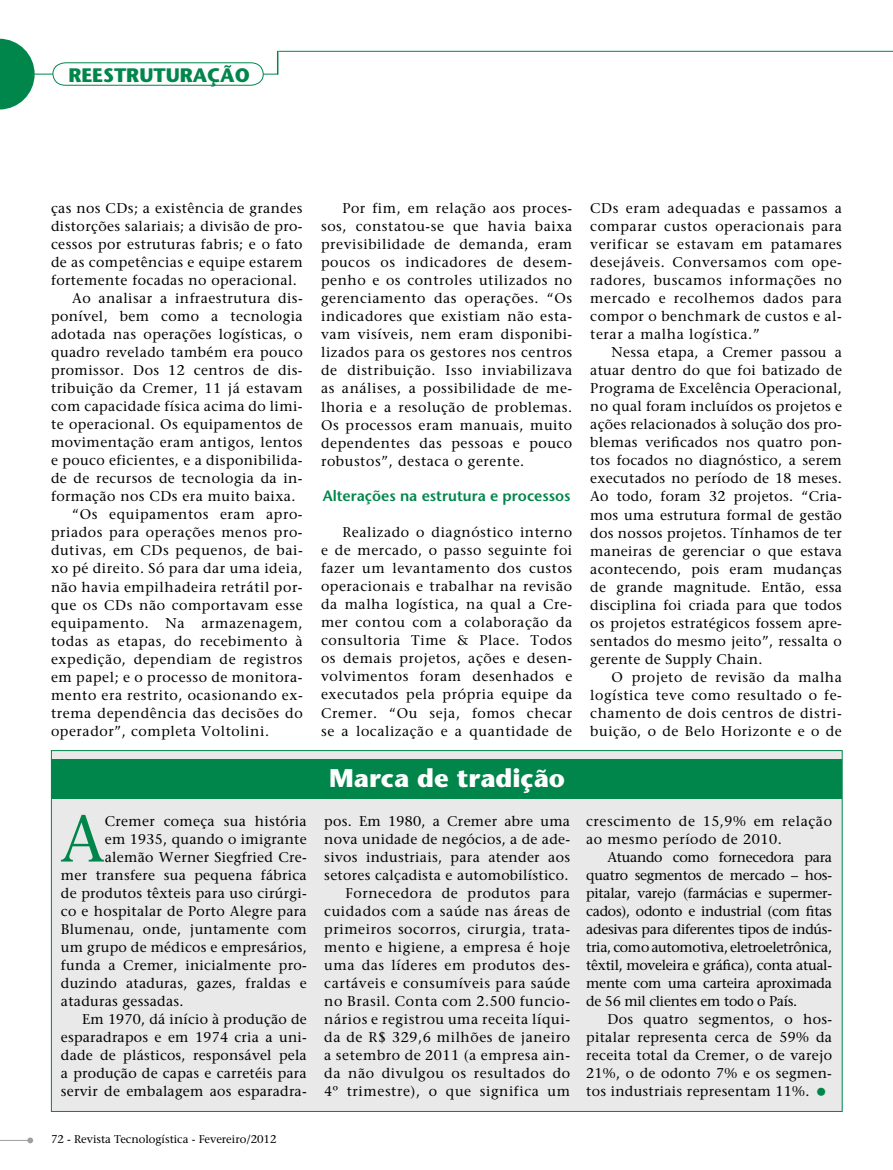
<style>
.page{position:relative;width:893px;height:1170px;background:#fff}
.page>*{position:absolute;margin:0;border:0;box-sizing:border-box;transform-origin:0 0}
.t1{font:65.55px "Stone Serif";color:#00864b}
.t2{font:700 25.5px "Stone Sans";color:#fff}
.t3{font:700 19.5px "Stone Sans";color:#00864b}
.t4{font:600 15px "Stone Sans";color:#00864b}
.t5{font:14.1px/18px "Stone Serif";letter-spacing:.03em;color:#000;text-align:justify}
.t6{font:11.25px "Stone Serif";color:#000}
</style>
<div class="page">
<hr style="left:0;top:1139px;width:30px;height:1px;background:#9d9fa2">
<svg style="left:27px;top:1137px;width:6px;height:6px"></svg>
<div style="left:51px;top:750px;width:792px;height:361px;background:#e9e9ea;border:1px solid #00864b"></div>
<div style="left:51px;top:759px;width:791px;height:39px;background:#00864b"></div>
<svg style="left:0;top:39px;width:35px;height:70px"></svg>
<hr style="left:278px;top:51px;width:615px;height:1px;background:#00864b">
<svg style="left:277px;top:51px;width:1px;height:23px"></svg>
<hr style="left:34px;top:74px;width:244px;height:1px;background:#00864b">
<svg style="left:52px;top:62px;width:212px;height:24px"></svg>
<h3 class="t3" style="left:68px;top:63px;width:183px">REESTRUTURAÇÃO</h3>
<p class="t5" style="left:51px;top:199px;width:253px">ças nos CDs; a existência de grandes</p>
<p class="t5" style="left:51px;top:217px;width:253px">distorções salariais; a divisão de pro-</p>
<p class="t5" style="left:51px;top:235px;width:253px">cessos por estruturas fabris; e o fato</p>
<p class="t5" style="left:51px;top:253px;width:253px">de as competências e equipe estarem</p>
<p class="t5" style="left:51px;top:271px;width:247px">fortemente focadas no operacional.</p>
<p class="t5" style="left:72px;top:289px;width:232px">Ao analisar a infraestrutura dis-</p>
<p class="t5" style="left:51px;top:307px;width:253px">ponível, bem como a tecnologia</p>
<p class="t5" style="left:51px;top:325px;width:253px">adotada nas operações logísticas, o</p>
<p class="t5" style="left:51px;top:343px;width:253px">quadro revelado também era pouco</p>
<p class="t5" style="left:51px;top:361px;width:253px">promissor. Dos 12 centros de dis-</p>
<p class="t5" style="left:51px;top:379px;width:253px">tribuição da Cremer, 11 já estavam</p>
<p class="t5" style="left:51px;top:397px;width:253px">com capacidade física acima do limi-</p>
<p class="t5" style="left:51px;top:415px;width:253px">te operacional. Os equipamentos de</p>
<p class="t5" style="left:51px;top:433px;width:253px">movimentação eram antigos, lentos</p>
<p class="t5" style="left:51px;top:451px;width:253px">e pouco eficientes, e a disponibilida-</p>
<p class="t5" style="left:51px;top:469px;width:253px">de de recursos de tecnologia da in-</p>
<p class="t5" style="left:51px;top:487px;width:246px">formação nos CDs era muito baixa.</p>
<p class="t5" style="left:72px;top:505px;width:232px">“Os equipamentos eram apro-</p>
<p class="t5" style="left:51px;top:523px;width:253px">priados para operações menos pro-</p>
<p class="t5" style="left:51px;top:541px;width:253px">dutivas, em CDs pequenos, de bai-</p>
<p class="t5" style="left:51px;top:559px;width:253px">xo pé direito. Só para dar uma ideia,</p>
<p class="t5" style="left:51px;top:577px;width:253px">não havia empilhadeira retrátil por-</p>
<p class="t5" style="left:51px;top:595px;width:253px">que os CDs não comportavam esse</p>
<p class="t5" style="left:51px;top:613px;width:253px">equipamento. Na armazenagem,</p>
<p class="t5" style="left:51px;top:631px;width:253px">todas as etapas, do recebimento à</p>
<p class="t5" style="left:51px;top:649px;width:253px">expedição, dependiam de registros</p>
<p class="t5" style="left:51px;top:667px;width:253px">em papel; e o processo de monitora-</p>
<p class="t5" style="left:51px;top:685px;width:253px">mento era restrito, ocasionando ex-</p>
<p class="t5" style="left:51px;top:703px;width:253px">trema dependência das decisões do</p>
<p class="t5" style="left:51px;top:721px;width:220px">operador”, completa Voltolini.</p>
<h1 class="t1" style="left:60px;top:799px;width:46px">A</h1>
<p class="t5" style="left:105px;top:811px;width:203px">Cremer começa sua história</p>
<p class="t5" style="left:105px;top:829px;width:203px">em 1935, quando o imigrante</p>
<p class="t5" style="left:105px;top:847px;width:203px">alemão Werner Siegfried Cre-</p>
<p class="t5" style="left:61px;top:865px;width:247px">mer transfere sua pequena fábrica</p>
<p class="t5" style="left:61px;top:883px;width:247px">de produtos têxteis para uso cirúrgi-</p>
<p class="t5" style="left:61px;top:901px;width:247px">co e hospitalar de Porto Alegre para</p>
<p class="t5" style="left:61px;top:919px;width:247px">Blumenau, onde, juntamente com</p>
<p class="t5" style="left:61px;top:937px;width:247px">um grupo de médicos e empresários,</p>
<p class="t5" style="left:61px;top:955px;width:247px">funda a Cremer, inicialmente pro-</p>
<p class="t5" style="left:61px;top:973px;width:247px">duzindo ataduras, gazes, fraldas e</p>
<p class="t5" style="left:61px;top:991px;width:124px">ataduras gessadas.</p>
<p class="t5" style="left:82px;top:1009px;width:226px">Em 1970, dá início à produção de</p>
<p class="t5" style="left:61px;top:1027px;width:247px">esparadrapos e em 1974 cria a uni-</p>
<p class="t5" style="left:61px;top:1045px;width:247px">dade de plásticos, responsável pela</p>
<p class="t5" style="left:61px;top:1063px;width:247px">a produção de capas e carretéis para</p>
<p class="t5" style="left:61px;top:1081px;width:247px">servir de embalagem aos esparadra-</p>
<p class="t6" style="left:51px;top:1131px;width:227px">72 - Revista Tecnologística - Fevereiro/2012</p>
<p class="t5" style="left:321px;top:199px;width:253px;text-indent:21px">Por fim, em relação aos proces&shy;sos, constatou-se que havia baixa previsibilidade de demanda, eram poucos os indicadores de desem&shy;penho e os controles utilizados no gerenciamento das operações. “Os indicadores que existiam não esta&shy;vam visíveis, nem eram disponibi&shy;lizados para os gestores nos centros de distribuição. Isso inviabilizava as análises, a possibilidade de me&shy;lhoria e a resolução de problemas.<br>Os processos eram manuais, muito dependentes das pessoas e pouco robustos”, destaca o gerente.</p>
<p class="t4" style="left:323px;top:487px;width:249px">Alterações na estrutura e processos</p>
<p class="t5" style="left:321px;top:523px;width:253px;text-indent:21px">Realizado o diagnóstico interno e de mercado, o passo seguinte foi fazer um levantamento dos custos operacionais e trabalhar na revisão da malha logística, na qual a Cre&shy;mer contou com a colaboração da consultoria Time &amp; Place. Todos os demais projetos, ações e desen&shy;volvimentos foram desenhados e executados pela própria equipe da Cremer. “Ou seja, fomos checar se a localização e a quantidade de</p>
<h2 class="t2" style="left:329px;top:762px;width:237px">MARCA DE TRADIÇÃO</h2>
<p class="t5" style="left:590px;top:199px;width:253px">CDs eram adequadas e passamos a comparar custos operacionais para verificar se estavam em patamares desejáveis. Conversamos com ope&shy;radores, buscamos informações no mercado e recolhemos dados para compor o benchmark de custos e al&shy;terar a malha logística.”</p>
<p class="t5" style="left:590px;top:343px;width:253px;text-indent:21px">Nessa etapa, a Cremer passou a atuar dentro do que foi batizado de Programa de Excelência Operacional, no qual foram incluídos os projetos e ações relacionados à solução dos pro&shy;blemas verificados nos quatro pon&shy;tos focados no diagnóstico, a serem executados no período de 18 meses.<br>Ao todo, foram 32 projetos. “Cria&shy;mos uma estrutura formal de gestão dos nossos projetos. Tínhamos de ter maneiras de gerenciar o que estava acontecendo, pois eram mudanças de grande magnitude. Então, essa disciplina foi criada para que todos os projetos estratégicos fossem apre&shy;sentados do mesmo jeito”, ressalta o gerente de Supply Chain.</p>
<p class="t5" style="left:590px;top:667px;width:253px;text-indent:21px">O projeto de revisão da malha logística teve como resultado o fe&shy;chamento de dois centros de distri&shy;buição, o de Belo Horizonte e o de</p>
<p class="t5" style="left:324px;top:811px;width:247px;text-align:right">pos. Em 1980, a Cremer abre uma nova unidade de negócios, a de ade&shy;sivos industriais, para atender aos setores calçadista e automobilístico.<br>Fornecedora de produtos para cuidados com a saúde nas áreas de primeiros socorros, cirurgia, trata&shy;mento e higiene, a empresa é hoje uma das líderes em produtos des&shy;cartáveis e consumíveis para saúde no Brasil. Conta com 2.500 funcio&shy;nários e registrou uma receita líqui&shy;da de R$ 329,6 milhões de janeiro a setembro de 2011 (a empresa ain&shy;da não divulgou os resultados do 4º trimestre), o que significa um</p>
<p class="t5" style="left:586px;top:811px;width:247px">crescimento de 15,9% em relação ao mesmo período de 2010.</p>
<p class="t5" style="left:586px;top:847px;width:247px;text-indent:21px">Atuando como fornecedora para quatro segmentos de mercado – hos&shy;pitalar, varejo (farmácias e supermer&shy;cados), odonto e industrial (com fitas adesivas para diferentes tipos de indús&shy;tria, como automotiva, eletroeletrônica, têxtil, moveleira e gráfica), conta atual&shy;mente com uma carteira aproximada de 56 mil clientes em todo o País.</p>
<p class="t5" style="left:586px;top:1009px;width:247px;text-indent:21px">Dos quatro segmentos, o hos&shy;pitalar representa cerca de 59% da receita total da Cremer, o de varejo 21%, o de odonto 7% e os segmen&shy;tos industriais representam 11%.</p>
</div>
